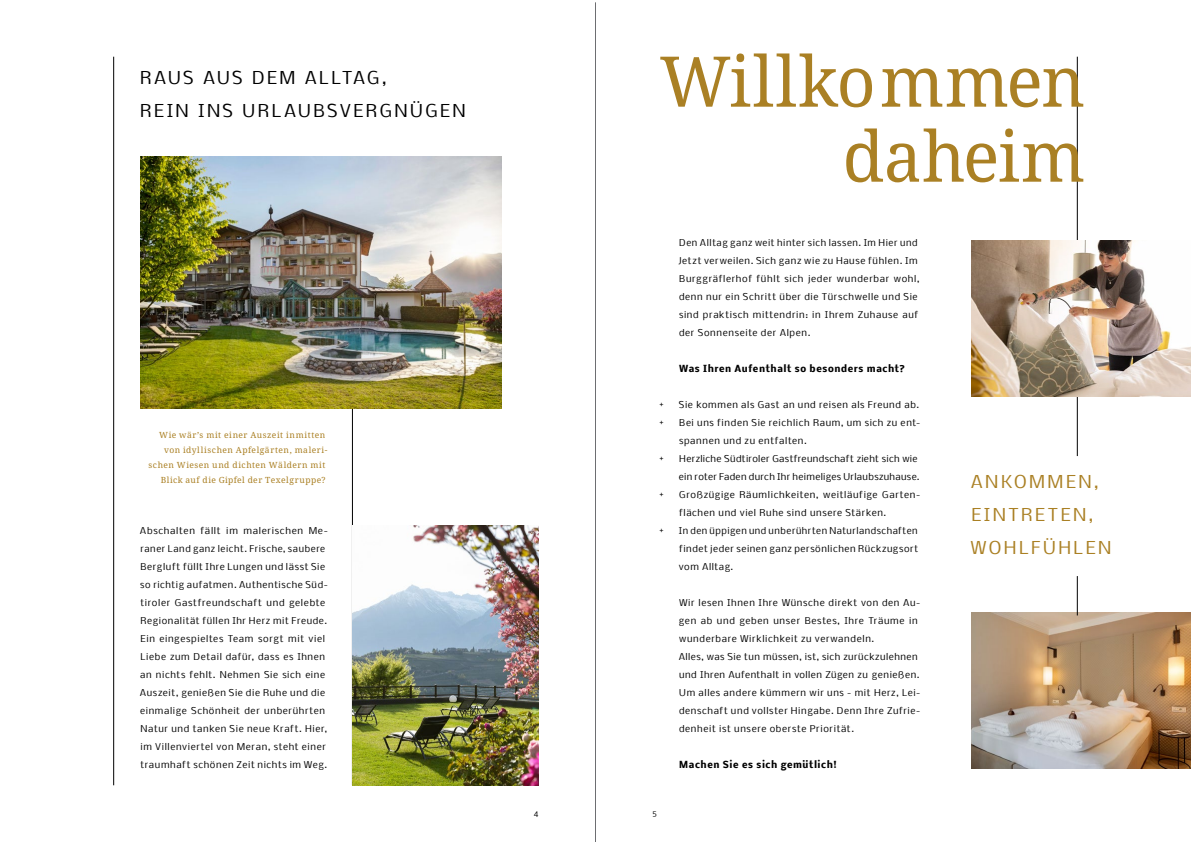
<style>
.page{position:relative;width:1191px;height:842px;background:#fff}
.page>*{position:absolute;margin:0;border:0;box-sizing:border-box;transform-origin:0 0}
.t1{font:70px/75px "Noto Serif";color:#aa8024;text-align:right}
.t2{font:17px/33px "Nobile";letter-spacing:.145em;color:#000}
.t3{font:17px/33px "Nobile";letter-spacing:.145em;color:#aa8024}
.t4{font:9px/18px "Nobile";letter-spacing:.07em;color:#000}
.t5{font:700 9px "Nobile";letter-spacing:.065em;color:#000}
.t6{font:8.5px/15px "Noto Serif";letter-spacing:.055em;color:#aa8024;text-align:right}
.t7{font:8px "Nobile";color:#000}
</style>
<div class="page">
<hr style="left:1077px;top:57px;width:1px;height:399px;background:#000">
<hr style="left:113px;top:57px;width:1px;height:728px;background:#000">
<hr style="left:352px;top:156px;width:1px;height:629px;background:#000">
<img style="left:140px;top:156px;width:361px;height:252px">
<img style="left:352px;top:526px;width:187px;height:259px">
<img style="left:971px;top:612px;width:220px;height:156px">
<img style="left:971px;top:240px;width:220px;height:156px">
<hr style="left:1077px;top:576px;width:1px;height:39px;background:#000">
<hr style="left:595px;top:2px;width:1px;height:840px;background:#6d6e71">
<h2 class="t2" style="left:140px;top:61px;width:327px">RAUS AUS DEM ALLTAG,<br>REIN INS URLAUBSVERGNÜGEN</h2>
<p class="t6" style="left:149px;top:428px;width:180px">Wie wär’s mit einer Auszeit inmitten von idyllischen Apfelgärten, maleri&shy;schen Wiesen und dichten Wäldern mit Blick auf die Gipfel der Texelgruppe?</p>
<p class="t4" style="left:140px;top:521px;width:189px">Abschalten fällt im malerischen Me&shy;raner Land ganz leicht. Frische, saubere Bergluft füllt Ihre Lungen und lässt Sie so richtig aufatmen. Authentische Süd&shy;tiroler Gastfreundschaft und gelebte Regionalität füllen Ihr Herz mit Freude.<br>Ein eingespieltes Team sorgt mit viel Liebe zum Detail dafür, dass es Ihnen an nichts fehlt. Nehmen Sie sich eine Auszeit, genießen Sie die Ruhe und die einmalige Schönheit der unberührten Natur und tanken Sie neue Kraft. Hier, im Villenviertel von Meran, steht einer traumhaft schönen Zeit nichts im Weg.</p>
<h1 class="t1" style="left:659px;top:46px;width:427px">Willkommen daheim</h1>
<p class="t4" style="left:659px;top:395px;width:6px">+ +</p>
<p class="t4" style="left:659px;top:449px;width:6px">+</p>
<p class="t4" style="left:659px;top:485px;width:6px">+</p>
<p class="t4" style="left:659px;top:521px;width:6px">+</p>
<p class="t4" style="left:678px;top:233px;width:242px">Den Alltag ganz weit hinter sich lassen. Im Hier und Jetzt verweilen. Sich ganz wie zu Hause fühlen. Im Burggräflerhof fühlt sich jeder wunderbar wohl, denn nur ein Schritt über die Türschwelle und Sie sind praktisch mittendrin: in Ihrem Zuhause auf der Sonnenseite der Alpen.</p>
<p class="t5" style="left:679px;top:361px;width:227px">Was Ihren Aufenthalt so besonders macht?</p>
<p class="t4" style="left:679px;top:395px;width:243px">Sie kommen als Gast an und reisen als Freund ab.<br>Bei uns finden Sie reichlich Raum, um sich zu ent&shy;spannen und zu entfalten.<br>Herzliche Südtiroler Gastfreundschaft zieht sich wie ein roter Faden durch Ihr heimeliges Urlaubszuhause.<br>Großzügige Räumlichkeiten, weitläufige Garten&shy;flächen und viel Ruhe sind unsere Stärken.<br>In den üppigen und unberührten Naturlandschaften findet jeder seinen ganz persönlichen Rückzugsort vom Alltag.</p>
<p class="t4" style="left:678px;top:593px;width:243px">Wir lesen Ihnen Ihre Wünsche direkt von den Au&shy;gen ab und geben unser Bestes, Ihre Träume in wunderbare Wirklichkeit zu verwandeln.<br>Alles, was Sie tun müssen, ist, sich zurückzulehnen und Ihren Aufenthalt in vollen Zügen zu genießen.<br>Um alles andere kümmern wir uns - mit Herz, Lei&shy;denschaft und vollster Hingabe. Denn Ihre Zufrie&shy;denheit ist unsere oberste Priorität.</p>
<p class="t5" style="left:679px;top:757px;width:159px">Machen Sie es sich gemütlich!</p>
<p class="t7" style="left:534px;top:807px;width:6px">4</p>
<p class="t7" style="left:652px;top:807px;width:6px">5</p>
<h2 class="t3" style="left:970px;top:464px;width:142px">ANKOMMEN,<br>EINTRETEN,<br>WOHLFÜHLEN</h2>
</div>
